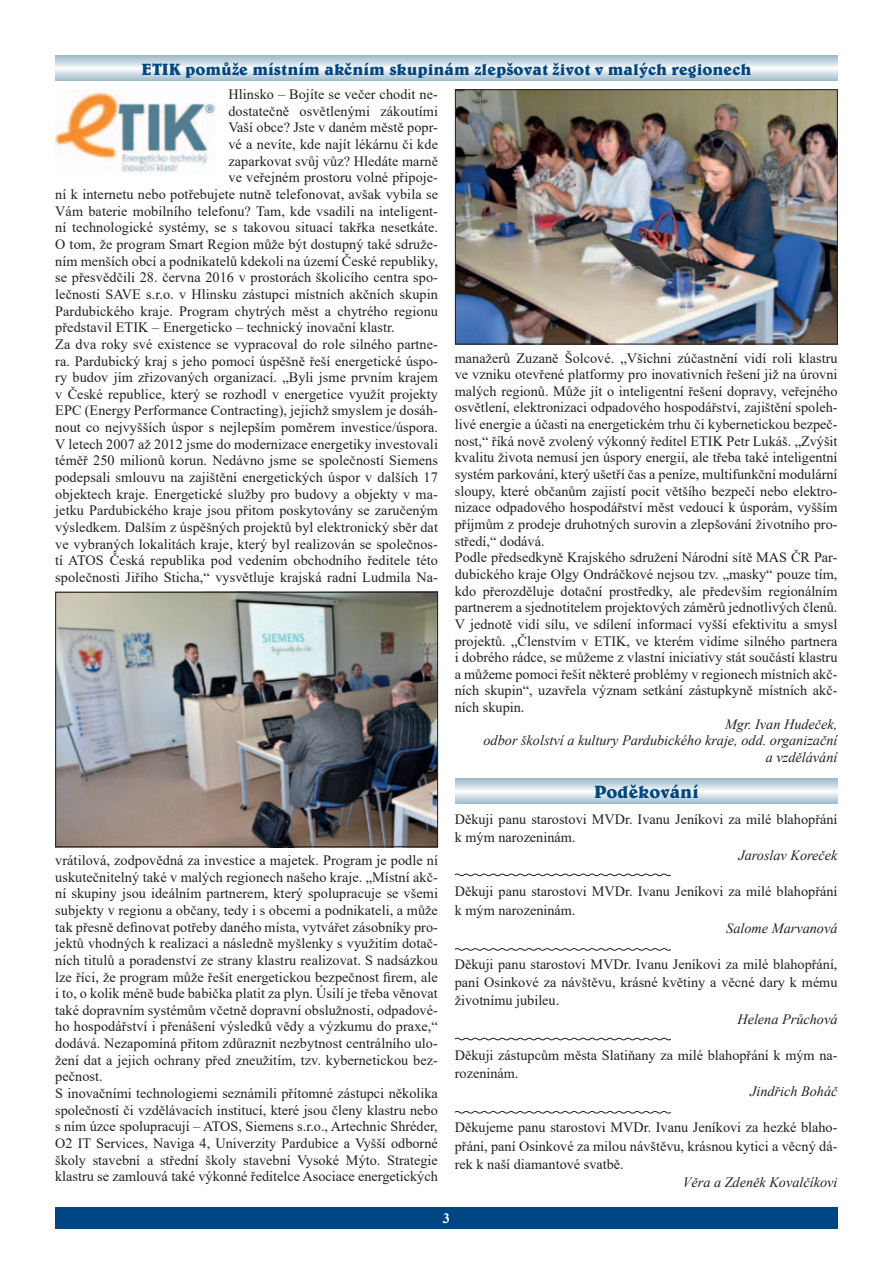
<style>
.page{position:relative;width:893px;height:1263px;background:#fff}
.page>*{position:absolute;margin:0;border:0;box-sizing:border-box;transform-origin:0 0}
.t1{font:700 18px "Belwe AT";color:#004684}
.t2{font:700 16.5px "Belwe AT";color:#004684}
.t3{font:14.25px/16.6px "Times New Roman";letter-spacing:.005em;color:#231f20}
.t4{font:italic 14.25px/16.6px "Times New Roman";color:#231f20;text-align:right}
.t5{font:700 14.25px "Times New Roman";color:#fff}
</style>
<div class="page">
<div style="left:55px;top:1208px;width:783px;height:21px;background:#004684"></div>
<svg style="left:454px;top:873px;width:217px;height:4px"></svg>
<svg style="left:454px;top:948px;width:217px;height:3px"></svg>
<svg style="left:454px;top:1037px;width:217px;height:4px"></svg>
<svg style="left:454px;top:1111px;width:217px;height:3px"></svg>
<svg style="left:455px;top:778px;width:383px;height:26px;background:#c9d9e2"></svg>
<svg style="left:55px;top:55px;width:783px;height:26px;background:#c9d9e2"></svg>
<img style="left:55px;top:89px;width:161px;height:85px">
<img style="left:57px;top:594px;width:379px;height:251px">
<div style="left:55px;top:592px;width:383px;height:255px;border:1px solid #231f20"></div>
<img style="left:457px;top:91px;width:379px;height:251px">
<div style="left:455px;top:89px;width:383px;height:255px;border:1px solid #231f20"></div>
<p class="t2" style="left:141px;top:59px;width:612px">ETIK pomůže místním akčním skupinám zlepšovat život v malých regionech</p>
<p class="t3" style="left:228px;top:86px;width:211px">Hlinsko – Bojíte se večer chodit ne-</p>
<p class="t3" style="left:228px;top:102px;width:211px">dostatečně osvětlenými zákoutími</p>
<p class="t3" style="left:228px;top:119px;width:211px">Vaší obce? Jste v daném městě popr-</p>
<p class="t3" style="left:228px;top:136px;width:211px">vé a nevíte, kde najít lékárnu či kde</p>
<p class="t3" style="left:228px;top:152px;width:211px">zaparkovat svůj vůz? Hledáte marně</p>
<p class="t3" style="left:228px;top:169px;width:211px">ve veřejném prostoru volné připoje-</p>
<p class="t3" style="left:55px;top:185px;width:384px">ní k internetu nebo potřebujete nutně telefonovat, avšak vybila se</p>
<p class="t3" style="left:55px;top:202px;width:384px">Vám baterie mobilního telefonu? Tam, kde vsadili na inteligent-</p>
<p class="t3" style="left:55px;top:219px;width:384px">ní technologické systémy, se s takovou situací takřka nesetkáte.</p>
<p class="t3" style="left:55px;top:235px;width:384px">O tom, že program Smart Region může být dostupný také sdruže-</p>
<p class="t3" style="left:55px;top:252px;width:384px">ním menších obcí a podnikatelů kdekoli na území České republiky,</p>
<p class="t3" style="left:55px;top:269px;width:384px">se přesvědčili 28. června 2016 v prostorách školicího centra spo-</p>
<p class="t3" style="left:55px;top:285px;width:384px">lečnosti SAVE s.r.o. v Hlinsku zástupci místních akčních skupin</p>
<p class="t3" style="left:55px;top:302px;width:384px">Pardubického kraje. Program chytrých měst a chytrého regionu</p>
<p class="t3" style="left:55px;top:319px;width:341px">představil ETIK – Energeticko – technický inovační klastr.</p>
<p class="t3" style="left:55px;top:335px;width:384px">Za dva roky své existence se vypracoval do role silného partne-</p>
<p class="t3" style="left:55px;top:352px;width:384px">ra. Pardubický kraj s jeho pomocí úspěšně řeší energetické úspo-</p>
<p class="t3" style="left:55px;top:369px;width:384px">ry budov jím zřizovaných organizací. „Byli jsme prvním krajem</p>
<p class="t3" style="left:55px;top:385px;width:384px">v České republice, který se rozhodl v energetice využít projekty</p>
<p class="t3" style="left:55px;top:402px;width:384px">EPC (Energy Performance Contracting), jejichž smyslem je dosáh-</p>
<p class="t3" style="left:55px;top:419px;width:384px">nout co nejvyšších úspor s nejlepším poměrem investice/úspora.</p>
<p class="t3" style="left:55px;top:435px;width:384px">V letech 2007 až 2012 jsme do modernizace energetiky investovali</p>
<p class="t3" style="left:55px;top:452px;width:384px">téměř 250 milionů korun. Nedávno jsme se společností Siemens</p>
<p class="t3" style="left:55px;top:468px;width:384px">podepsali smlouvu na zajištění energetických úspor v dalších 17</p>
<p class="t3" style="left:55px;top:485px;width:384px">objektech kraje. Energetické služby pro budovy a objekty v ma-</p>
<p class="t3" style="left:55px;top:502px;width:384px">jetku Pardubického kraje jsou přitom poskytovány se zaručeným</p>
<p class="t3" style="left:55px;top:518px;width:384px">výsledkem. Dalším z úspěšných projektů byl elektronický sběr dat</p>
<p class="t3" style="left:55px;top:535px;width:384px">ve vybraných lokalitách kraje, který byl realizován se společnos-</p>
<p class="t3" style="left:55px;top:552px;width:384px">tí ATOS Česká republika pod vedením obchodního ředitele této</p>
<p class="t3" style="left:55px;top:568px;width:384px">společnosti Jiřího Sticha,“ vysvětluje krajská radní Ludmila Na-</p>
<p class="t3" style="left:55px;top:851px;width:384px">vrátilová, zodpovědná za investice a majetek. Program je podle ní uskutečnitelný také v malých regionech našeho kraje. „Místní akč&shy;ní skupiny jsou ideálním partnerem, který spolupracuje se všemi subjekty v regionu a občany, tedy i s obcemi a podnikateli, a může tak přesně definovat potřeby daného místa, vytvářet zásobníky pro&shy;jektů vhodných k realizaci a následně myšlenky s využitím dotač&shy;ních titulů a poradenství ze strany klastru realizovat. S nadsázkou lze říci, že program může řešit energetickou bezpečnost firem, ale i to, o kolik méně bude babička platit za plyn. Úsilí je třeba věnovat také dopravním systémům včetně dopravní obslužnosti, odpadové&shy;ho hospodářství i přenášení výsledků vědy a výzkumu do praxe,“ dodává. Nezapomíná přitom zdůraznit nezbytnost centrálního ulo&shy;žení dat a jejich ochrany před zneužitím, tzv. kybernetickou bez&shy;pečnost.<br>S inovačními technologiemi seznámili přítomné zástupci několika společností či vzdělávacích institucí, které jsou členy klastru nebo s ním úzce spolupracují – ATOS, Siemens s.r.o., Artechnic Shréder, O2 IT Services, Naviga 4, Univerzity Pardubice a Vyšší odborné školy stavební a střední školy stavební Vysoké Mýto. Strategie klastru se zamlouvá také výkonné ředitelce Asociace energetických</p>
<p class="t3" style="left:455px;top:349px;width:384px">manažerů Zuzaně Šolcové. „Všichni zúčastnění vidí roli klastru ve vzniku otevřené platformy pro inovativních řešení již na úrovni malých regionů. Může jít o inteligentní řešení dopravy, veřejného osvětlení, elektronizaci odpadového hospodářství, zajištění spoleh&shy;livé energie a účasti na energetickém trhu či kybernetickou bezpeč&shy;nost,“ říká nově zvolený výkonný ředitel ETIK Petr Lukáš. „Zvýšit kvalitu života nemusí jen úspory energií, ale třeba také inteligentní systém parkování, který ušetří čas a peníze, multifunkční modulární sloupy, které občanům zajistí pocit většího bezpečí nebo elektro&shy;nizace odpadového hospodářství měst vedoucí k úsporám, vyšším příjmům z prodeje druhotných surovin a zlepšování životního pro&shy;středí,“ dodává.<br>Podle předsedkyně Krajského sdružení Národní sítě MAS ČR Par&shy;dubického kraje Olgy Ondráčkové nejsou tzv. „masky“ pouze tím, kdo přerozděluje dotační prostředky, ale především regionálním partnerem a sjednotitelem projektových záměrů jednotlivých členů.<br>V jednotě vidí sílu, ve sdílení informací vyšší efektivitu a smysl projektů. „Členstvím v ETIK, ve kterém vidíme silného partnera i dobrého rádce, se můžeme z vlastní iniciativy stát součástí klastru a můžeme pomoci řešit některé problémy v regionech místních akč&shy;ních skupin“, uzavřela význam setkání zástupkyně místních akč&shy;ních skupin.</p>
<p class="t4" style="left:483px;top:715px;width:355px">Mgr. Ivan Hudeček,<br>odbor školství a kultury Pardubického kraje, odd. organizační a vzdělávání</p>
<p class="t1" style="left:594px;top:781px;width:106px">Poděkování</p>
<p class="t3" style="left:455px;top:809px;width:384px;line-height:18.1px">Děkuji panu starostovi MVDr. Ivanu Jeníkovi za milé blahopřání k mým narozeninám.</p>
<p class="t4" style="left:738px;top:847px;width:101px">Jaroslav Koreček</p>
<p class="t3" style="left:455px;top:882px;width:384px;line-height:18.1px">Děkuji panu starostovi MVDr. Ivanu Jeníkovi za milé blahopřání k mým narozeninám.</p>
<p class="t4" style="left:726px;top:919px;width:113px">Salome Marvanová</p>
<p class="t3" style="left:455px;top:955px;width:384px;line-height:18.1px;text-align:justify">Děkuji panu starostovi MVDr. Ivanu Jeníkovi za milé blahopřání, paní Osinkové za návštěvu, krásné květiny a věcné dary k mému životnímu jubileu.</p>
<p class="t4" style="left:737px;top:1010px;width:102px">Helena Průchová</p>
<p class="t3" style="left:455px;top:1045px;width:384px;line-height:18.1px">Děkuji zástupcům města Slatiňany za milé blahopřání k mým na&shy;rozeninám.</p>
<p class="t4" style="left:750px;top:1083px;width:89px">Jindřich Boháč</p>
<p class="t3" style="left:455px;top:1118px;width:384px;line-height:18.1px;text-align:justify">Děkujeme panu starostovi MVDr. Ivanu Jeníkovi za hezké blaho&shy;přání, paní Osinkové za milou návštěvu, krásnou kytici a věcný dá&shy;rek k naší diamantové svatbě.</p>
<p class="t4" style="left:683px;top:1173px;width:156px">Věra a Zdeněk Kovalčíkovi</p>
<p class="t5" style="left:443px;top:1208px;width:9px">3</p>
</div>
